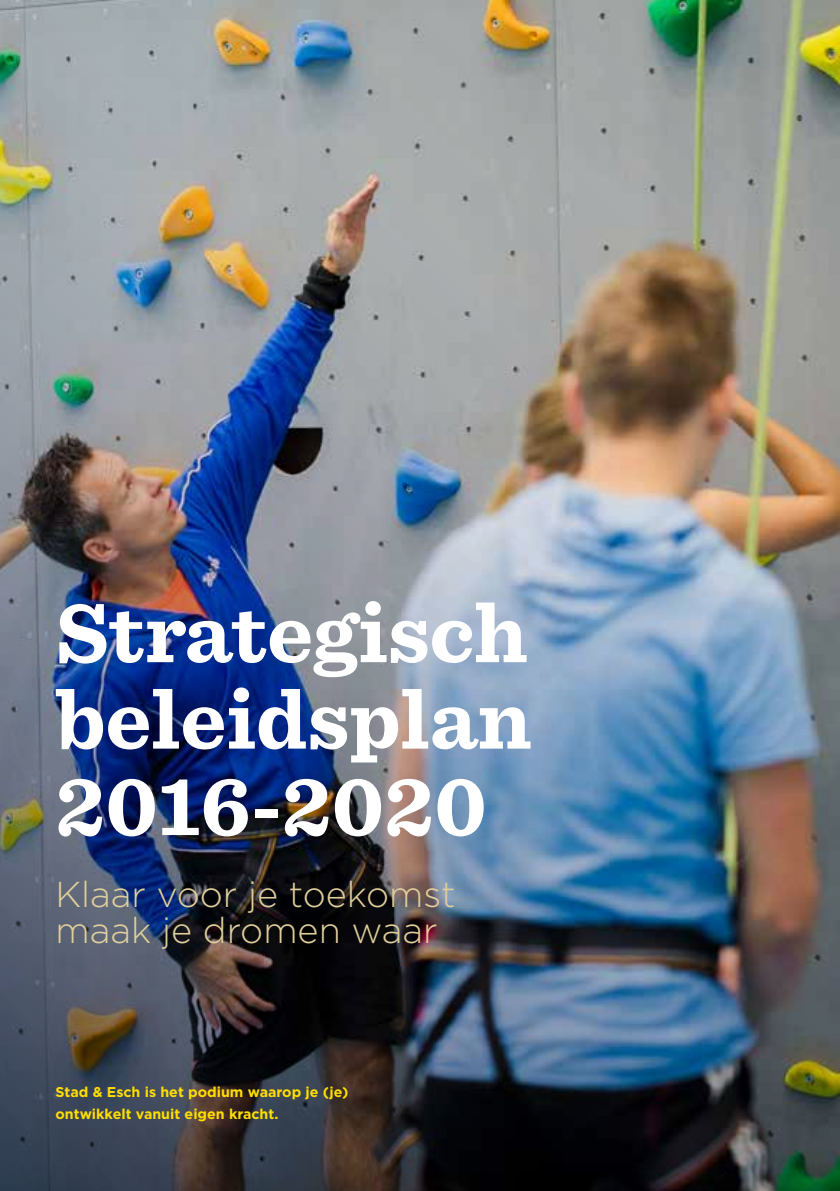
<style>
.page{position:relative;width:840px;height:1191px;background:#fff}
.page>*{position:absolute;margin:0;border:0;box-sizing:border-box;transform-origin:0 0}
.t1{font:700 86.4px/86.4px "Sentinel";color:#fff;text-align:justify}
.t2{font:300 36px/36px "Gotham";color:#e0cf9c}
.t3{font:700 14.2px/21.4px "Gotham";color:#fd0}
</style>
<div class="page">
<img style="left:0;top:0;width:839px;height:1191px">
<h1 class="t1" style="left:55px;top:586px;width:477px">Strategisch beleidsplan 2016-2020</h1>
<h2 class="t2" style="left:55px;top:875px;width:401px">Klaar voor je toekomst maak je dromen waar</h2>
<p class="t3" style="left:55px;top:1081px;width:294px">Stad &amp; Esch is het podium waarop je (je) ontwikkelt vanuit eigen kracht.</p>
</div>
